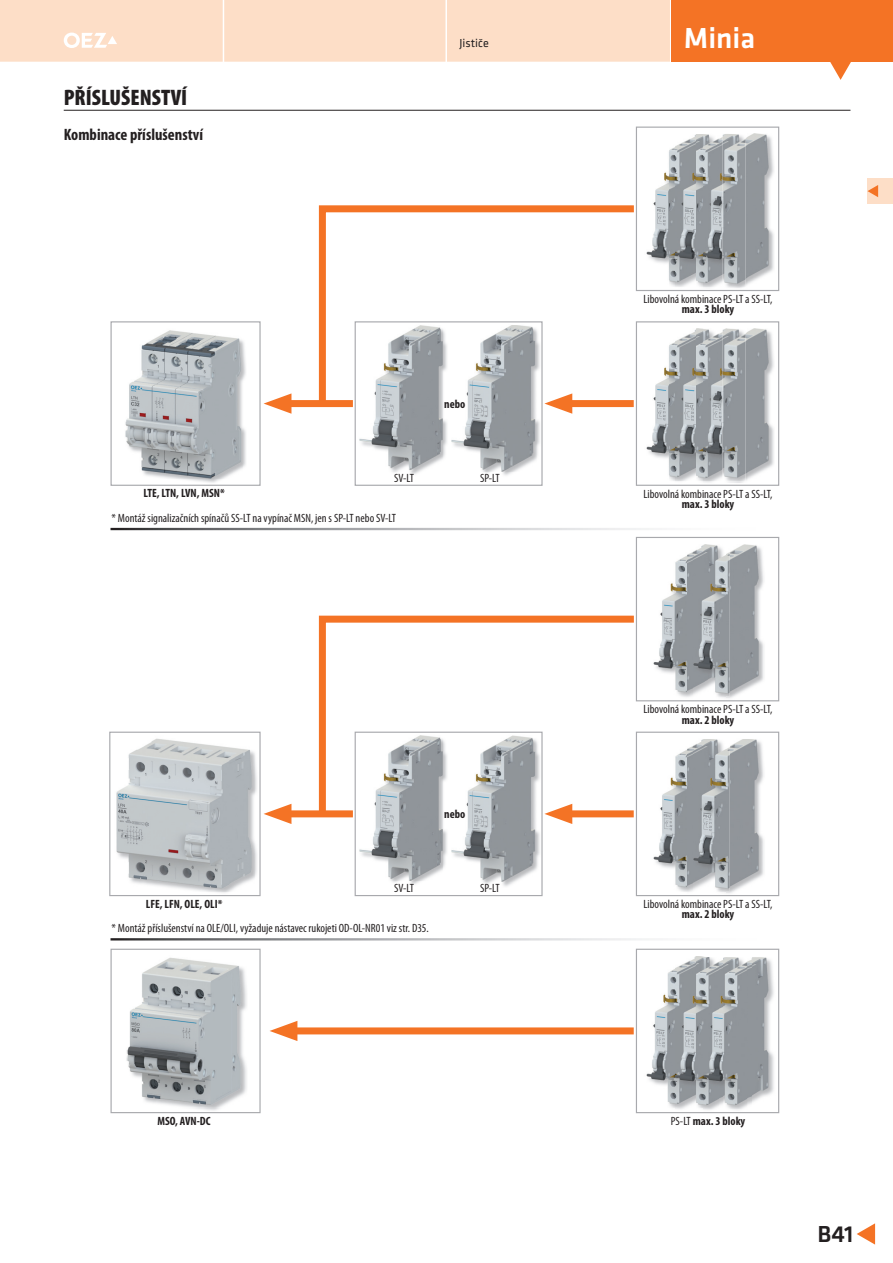
<style>
.page{position:relative;width:893px;height:1263px;background:#fff}
.page>*{position:absolute;margin:0;border:0;box-sizing:border-box;transform-origin:0 0}
.t1{font:500 30px "Klavika";color:#fff}
.t2{font:500 24px "Klavika";color:#231f20}
.t3{font:900 condensed 22.5px "Myriad Pro";color:#231f20}
.t4{font:700 condensed 16.5px "Myriad Pro";color:#231f20}
.t5{font:condensed 12px "Myriad Pro";color:#231f20}
.t6{font:700 condensed 12px "Myriad Pro";color:#231f20}
.t7{font:12px "Klavika";color:#231f20}
.s1{font-weight:400}
</style>
<div class="page">
<div style="left:671px;top:0;width:222px;height:62px;background:#f47325"></div>
<svg style="left:830px;top:62px;width:21px;height:18px"></svg>
<svg style="left:857px;top:1223px;width:18px;height:22px"></svg>
<div style="left:0;top:0;width:670px;height:62px;background:#fddec7"></div>
<hr style="left:64px;top:110px;width:786px;height:1px;background:#231f20">
<div style="left:867px;top:178px;width:26px;height:26px;background:#fddec7"></div>
<svg style="left:867px;top:185px;width:11px;height:12px"></svg>
<svg style="left:635px;top:126px;width:145px;height:165px"></svg>
<svg style="left:635px;top:321px;width:145px;height:793px"></svg>
<svg style="left:354px;top:410px;width:189px;height:487px"></svg>
<img style="left:183px;top:342px;width:63px;height:141px">
<img style="left:126px;top:331px;width:117px;height:148px">
<div style="left:110px;top:321px;width:151px;height:165px;border:1px solid #a8a9ad"></div>
<img style="left:219px;top:753px;width:38px;height:140px">
<img style="left:117px;top:739px;width:137px;height:153px">
<div style="left:109px;top:732px;width:152px;height:164px;border:1px solid #a8a9ad"></div>
<img style="left:194px;top:982px;width:53px;height:129px">
<img style="left:127px;top:957px;width:118px;height:151px">
<div style="left:110px;top:949px;width:151px;height:164px;border:1px solid #a8a9ad"></div>
<svg style="left:562px;top:410px;width:10px;height:4px"></svg>
<svg style="left:564px;top:821px;width:8px;height:3px"></svg>
<div style="left:286px;top:1027px;width:348px;height:7px;background:#f47325"></div>
<svg style="left:270px;top:1021px;width:27px;height:20px"></svg>
<div style="left:280px;top:400px;width:73px;height:7px;background:#f47325"></div>
<svg style="left:264px;top:393px;width:27px;height:21px"></svg>
<div style="left:280px;top:810px;width:73px;height:7px;background:#f47325"></div>
<svg style="left:264px;top:804px;width:27px;height:20px"></svg>
<svg style="left:315px;top:202px;width:326px;height:208px"></svg>
<svg style="left:315px;top:612px;width:326px;height:209px"></svg>
<hr style="left:110px;top:528px;width:669px;height:2px;background:#fff">
<hr style="left:110px;top:938px;width:670px;height:3px;background:#fff">
<h3 class="t3" style="left:64px;top:84px;width:125px">PŘÍSLUŠENSTVÍ</h3>
<h3 class="t4" style="left:64px;top:128px;width:141px">Kombinace příslušenství</h3>
<p class="t7" style="left:459px;top:36px;width:31px">Jističe</p>
<p class="t6" style="left:143px;top:489px;width:83px">LTE, LTN, LVN, MSN*</p>
<p class="t5" style="left:394px;top:473px;width:22px">SV-LT</p>
<p class="t5" style="left:112px;top:513px;width:286px">* Montáž signalizačních spínačů SS-LT na vypínač MSN, jen s SP-LT nebo SV-LT</p>
<p class="t6" style="left:444px;top:399px;width:23px">nebo</p>
<p class="t5" style="left:480px;top:473px;width:21px">SP-LT</p>
<p class="t6" style="left:444px;top:810px;width:23px">nebo</p>
<p class="t6" style="left:146px;top:899px;width:78px">LFE, LFN, OLE, OLI*</p>
<p class="t5" style="left:394px;top:883px;width:22px">SV-LT</p>
<p class="t5" style="left:112px;top:923px;width:319px">* Montáž příslušenství na OLE/OLI, vyžaduje nástavec rukojeti OD-OL-NR01 viz str. D35.</p>
<p class="t5" style="left:480px;top:883px;width:21px">SP-LT</p>
<p class="t6" style="left:158px;top:1116px;width:55px">MSO, AVN-DC</p>
<h1 class="t1" style="left:684px;top:20px;width:73px">Minia</h1>
<p class="t5" style="left:643px;top:294px;width:131px">Libovolná kombinace PS-LT a SS-LT,</p>
<p class="t6" style="left:682px;top:305px;width:54px">max. 3 bloky</p>
<p class="t5" style="left:643px;top:489px;width:131px">Libovolná kombinace PS-LT a SS-LT,</p>
<p class="t6" style="left:682px;top:499px;width:54px">max. 3 bloky</p>
<p class="t5" style="left:643px;top:705px;width:131px">Libovolná kombinace PS-LT a SS-LT,</p>
<p class="t6" style="left:682px;top:715px;width:54px">max. 2 bloky</p>
<p class="t5" style="left:643px;top:899px;width:131px">Libovolná kombinace PS-LT a SS-LT,</p>
<p class="t6" style="left:682px;top:910px;width:54px">max. 2 bloky</p>
<p class="t6" style="left:671px;top:1116px;width:76px"><span class="s1">PS-LT</span> max. 3 bloky</p>
<h2 class="t2" style="left:817px;top:1219px;width:37px">B41</h2>
</div>
